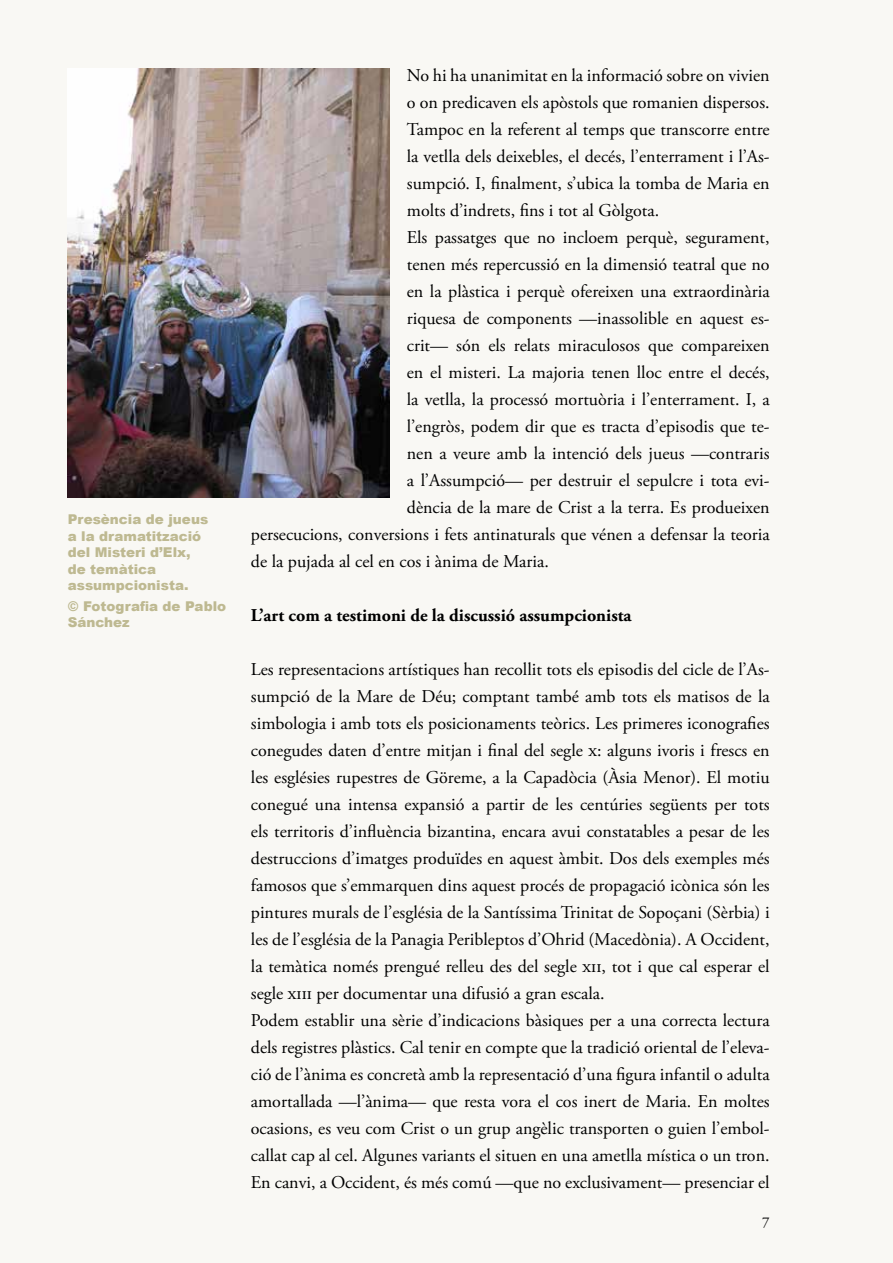
<style>
.page{position:relative;width:893px;height:1263px;background:#f9f8f4}
.page>*{position:absolute;margin:0;border:0;box-sizing:border-box;transform-origin:0 0}
.t1{font:18px/27px "Adobe Garamond Pro";color:#000}
.t2{font:700 18px "Adobe Garamond Pro";color:#000}
.t3{font:15px "Adobe Garamond Pro";color:#000}
.t4{font:900 13.5px/16.5px "Arial";color:#beb991}
</style>
<div class="page">
<img style="left:68px;top:68px;width:322px;height:429px">
<p class="t4" style="left:68px;top:511px;width:142px">Presència de jueus a la dramatització del Misteri d’Elx, de temàtica assumpcionista.</p>
<p class="t4" style="left:68px;top:597px;width:160px">© Fotografia de Pablo<br>Sánchez</p>
<p class="t1" style="left:407px;top:63px;width:364px">No hi ha unanimitat en la informació sobre on vivien</p>
<p class="t1" style="left:407px;top:90px;width:364px">o on predicaven els apòstols que romanien dispersos.</p>
<p class="t1" style="left:407px;top:117px;width:364px">Tampoc en la referent al temps que transcorre entre</p>
<p class="t1" style="left:407px;top:144px;width:364px">la vetlla dels deixebles, el decés, l’enterrament i l’As-</p>
<p class="t1" style="left:407px;top:171px;width:364px">sumpció. I, finalment, s’ubica la tomba de Maria en</p>
<p class="t1" style="left:407px;top:198px;width:254px">molts d’indrets, fins i tot al Gòlgota.</p>
<p class="t1" style="left:407px;top:225px;width:364px">Els passatges que no incloem perquè, segurament,</p>
<p class="t1" style="left:407px;top:252px;width:364px">tenen més repercussió en la dimensió teatral que no</p>
<p class="t1" style="left:407px;top:279px;width:364px">en la plàstica i perquè ofereixen una extraordinària</p>
<p class="t1" style="left:407px;top:306px;width:364px">riquesa de components —inassolible en aquest es-</p>
<p class="t1" style="left:407px;top:333px;width:364px">crit— són els relats miraculosos que compareixen</p>
<p class="t1" style="left:407px;top:360px;width:364px">en el misteri. La majoria tenen lloc entre el decés,</p>
<p class="t1" style="left:407px;top:387px;width:364px">la vetlla, la processó mortuòria i l’enterrament. I, a</p>
<p class="t1" style="left:407px;top:414px;width:364px">l’engròs, podem dir que es tracta d’episodis que te-</p>
<p class="t1" style="left:407px;top:441px;width:364px">nen a veure amb la intenció dels jueus —contraris</p>
<p class="t1" style="left:407px;top:468px;width:364px">a l’Assumpció— per destruir el sepulcre i tota evi-</p>
<p class="t1" style="left:407px;top:495px;width:364px">dència de la mare de Crist a la terra. Es produeixen</p>
<p class="t1" style="left:251px;top:522px;width:520px">persecucions, conversions i fets antinaturals que vénen a defensar la teoria</p>
<p class="t1" style="left:251px;top:549px;width:299px">de la pujada al cel en cos i ànima de Maria.</p>
<p class="t2" style="left:251px;top:605px;width:382px">L’art com a testimoni de la discussió assumpcionista</p>
<p class="t1" style="left:251px;top:657px;width:520px">Les representacions artístiques han recollit tots els episodis del cicle de l’As&shy;sumpció de la Mare de Déu; comptant també amb tots els matisos de la simbologia i amb tots els posicionaments teòrics. Les primeres iconografies conegudes daten d’entre mitjan i final del segle x: alguns ivoris i frescs en les esglésies rupestres de Göreme, a la Capadòcia (Àsia Menor). El motiu conegué una intensa expansió a partir de les centúries següents per tots els territoris d’influència bizantina, encara avui constatables a pesar de les destruccions d’imatges produïdes en aquest àmbit. Dos dels exemples més famosos que s’emmarquen dins aquest procés de propagació icònica són les pintures murals de l’església de la Santíssima Trinitat de Sopoçani (Sèrbia) i les de l’església de la Panagia Peribleptos d’Ohrid (Macedònia). A Occident, la temàtica només prengué relleu des del segle xii, tot i que cal esperar el segle xiii per documentar una difusió a gran escala.<br>Podem establir una sèrie d’indicacions bàsiques per a una correcta lectura dels registres plàstics. Cal tenir en compte que la tradició oriental de l’eleva&shy;ció de l’ànima es concretà amb la representació d’una figura infantil o adulta amortallada —l’ànima— que resta vora el cos inert de Maria. En moltes ocasions, es veu com Crist o un grup angèlic transporten o guien l’embol&shy;callat cap al cel. Algunes variants el situen en una ametlla mística o un tron.<br>En canvi, a Occident, és més comú —que no exclusivament— presenciar el</p>
<p class="t3" style="left:762px;top:1213px;width:9px">7</p>
</div>
